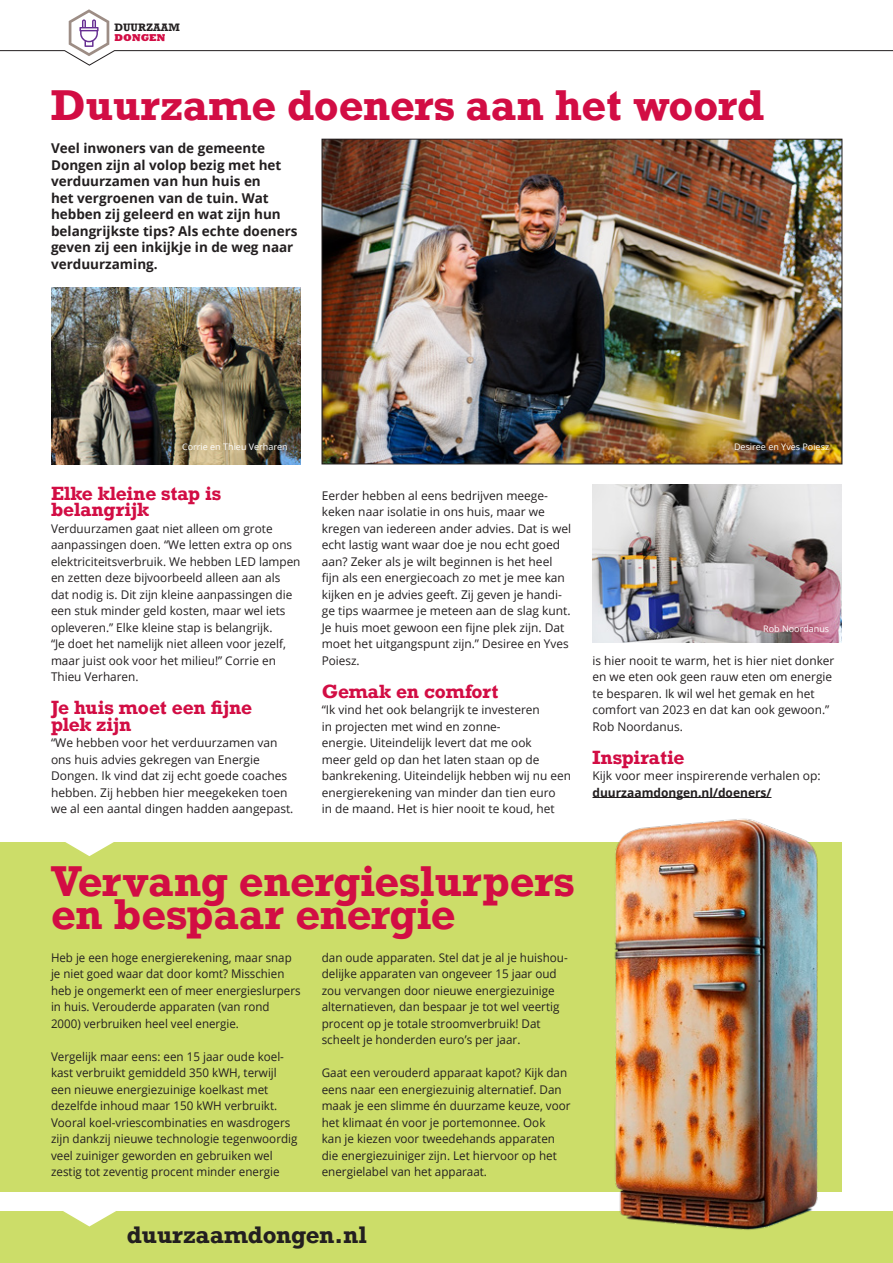
<style>
.page{position:relative;width:893px;height:1263px;background:#fff}
.page>*{position:absolute;margin:0;border:0;box-sizing:border-box;transform-origin:0 0}
.t1{font:700 40.5px "Rockwell";letter-spacing:-.01em;color:#d20d44}
.t2{font:700 22.5px "Rockwell";color:#231f20}
.Tussenkop_rood{font:700 18px/16.5px "Rockwell";color:#d20d44}
.Body_9pt{font:700 13.5px/16.5px "Open Sans";color:#231f20}
.Body_9pt-2{font:12px/16.5px "Open Sans";color:#231f20}
.Body_9pt-3{font:12px/16.5px "Open Sans";color:#231f20;scale:.96 1}
.t3{font:700 10.2px/9.9px "Rockwell";color:#231f20}
.t4{font:9px "Open Sans";color:#fff}
.s1{font-family:"Rockwell Std";font-weight:800;color:#d20d44}
.s2{font-weight:700}
</style>
<div class="page">
<div style="left:0;top:1212px;width:893px;height:51px;background:#ccdd69"></div>
<svg style="left:51px;top:1191px;width:76px;height:35px"></svg>
<div style="left:0;top:842px;width:842px;height:349px;background:#ccdd69"></div>
<img style="left:51px;top:288px;width:249px;height:176px">
<img style="left:592px;top:484px;width:250px;height:158px">
<img style="left:324px;top:141px;width:516px;height:321px">
<svg style="left:65px;top:842px;width:49px;height:14px"></svg>
<svg style="left:0;top:9px;width:893px;height:57px"></svg>
<hr style="left:592px;top:797px;width:179px;height:1px;background:#231f20">
<img style="left:603px;top:818px;width:228px;height:412px">
<p class="t3" style="left:114px;top:22px;width:67px">DUURZAAM<br><span class="s1">DONGEN</span></p>
<p class="t1" style="left:51px;top:79px;width:715px">Duurzame doeners aan het woord</p>
<p class="Body_9pt" style="left:51px;top:140px;width:248px">Veel inwoners van de gemeente<br>Dongen zijn al volop bezig met het verduurzamen van hun huis en<br>het vergroenen van de tuin. Wat hebben zij geleerd en wat zijn hun belangrijkste tips? Als echte doeners geven zij een inkijkje in de weg naar verduurzaming.</p>
<p class="t4" style="left:182px;top:441px;width:107px">Corrie en Thieu Verharen</p>
<p class="t4" style="left:734px;top:441px;width:97px">Desiree en Yves Poiesz</p>
<p class="Tussenkop_rood" style="left:51px;top:484px;width:172px">Elke kleine stap is belangrijk</p>
<p class="Body_9pt-2" style="left:51px;top:520px;width:251px">Verduurzamen gaat niet alleen om grote aanpassingen doen. “We letten extra op ons elektriciteitsverbruik. We hebben LED lampen en zetten deze bijvoorbeeld alleen aan als dat nodig is. Dit zijn kleine aanpassingen die een stuk minder geld kosten, maar wel iets opleveren.” Elke kleine stap is belangrijk.<br>“Je doet het namelijk niet alleen voor jezelf, maar juist ook voor het milieu!” Corrie en Thieu Verharen.</p>
<p class="Tussenkop_rood" style="left:51px;top:699px;width:203px">Je huis moet een fijne</p>
<p class="Tussenkop_rood" style="left:51px;top:715px;width:82px">plek zijn</p>
<p class="Body_9pt-2" style="left:51px;top:734px;width:244px">“We hebben voor het verduurzamen van ons huis advies gekregen van Energie Dongen. Ik vind dat zij echt goede coaches hebben. Zij hebben hier meegekeken toen we al een aantal dingen hadden aangepast.</p>
<p class="Body_9pt-2" style="left:322px;top:487px;width:251px">Eerder hebben al eens bedrijven meege&shy;keken naar isolatie in ons huis, maar we kregen van iedereen ander advies. Dat is wel echt lastig want waar doe je nou echt goed aan? Zeker als je wilt beginnen is het heel fijn als een energiecoach zo met je mee kan kijken en je advies geeft. Zij geven je handi&shy;ge tips waarmee je meteen aan de slag kunt.<br>Je huis moet gewoon een fijne plek zijn. Dat moet het uitgangspunt zijn.” Desiree en Yves Poiesz.</p>
<p class="Tussenkop_rood" style="left:322px;top:682px;width:178px">Gemak en comfort</p>
<p class="Body_9pt-2" style="left:322px;top:701px;width:251px">“Ik vind het ook belangrijk te investeren<br>in projecten met wind en zonne-<br>energie. Uiteindelijk levert dat me ook<br>meer geld op dan het laten staan op de bankrekening. Uiteindelijk hebben wij nu een energierekening van minder dan tien euro<br>in de maand. Het is hier nooit te koud, het</p>
<p class="t4" style="left:763px;top:622px;width:68px">Rob Noordanus</p>
<p class="Body_9pt-2" style="left:592px;top:652px;width:243px">is hier nooit te warm, het is hier niet donker en we eten ook geen rauw eten om energie te besparen. Ik wil wel het gemak en het comfort van 2023 en dat kan ook gewoon.” Rob Noordanus.</p>
<p class="Tussenkop_rood" style="left:592px;top:748px;width:94px">Inspiratie</p>
<p class="Body_9pt-2" style="left:592px;top:767px;width:230px">Kijk voor meer inspirerende verhalen op: <span class="s2">duurzaamdongen.nl/doeners/</span></p>
<p class="t1" style="left:51px;top:855px;width:525px">Vervang energieslurpers</p>
<p class="t1" style="left:51px;top:888px;width:406px">en bespaar energie</p>
<p class="Body_9pt-3" style="left:51px;top:949px;width:261px">Heb je een hoge energierekening, maar snap je niet goed waar dat door komt? Misschien heb je ongemerkt een of meer energieslurpers in huis. Verouderde apparaten (van rond 2000) verbruiken heel veel energie.</p>
<p class="Body_9pt-2" style="left:51px;top:1048px;width:248px">Vergelijk maar eens: een 15 jaar oude koel&shy;kast verbruikt gemiddeld 350 kWH, terwijl een nieuwe energiezuinige koelkast met dezelfde inhoud maar 150 kWH verbruikt.<br>Vooral koel-vriescombinaties en wasdrogers zijn dankzij nieuwe technologie tegenwoordig veel zuiniger geworden en gebruiken wel zestig tot zeventig procent minder energie</p>
<p class="Body_9pt-2" style="left:322px;top:949px;width:248px">dan oude apparaten. Stel dat je al je huishou&shy;delijke apparaten van ongeveer 15 jaar oud zou vervangen door nieuwe energiezuinige alternatieven, dan bespaar je tot wel veertig procent op je totale stroomverbruik! Dat scheelt je honderden euro’s per jaar.</p>
<p class="Body_9pt-2" style="left:322px;top:1064px;width:250px">Gaat een verouderd apparaat kapot? Kijk dan eens naar een energiezuinig alternatief. Dan maak je een slimme én duurzame keuze, voor het klimaat én voor je portemonnee. Ook<br>kan je kiezen voor tweedehands apparaten die energiezuiniger zijn. Let hiervoor op het energielabel van het apparaat.</p>
<p class="t2" style="left:127px;top:1220px;width:241px">duurzaamdongen.nl</p>
</div>
